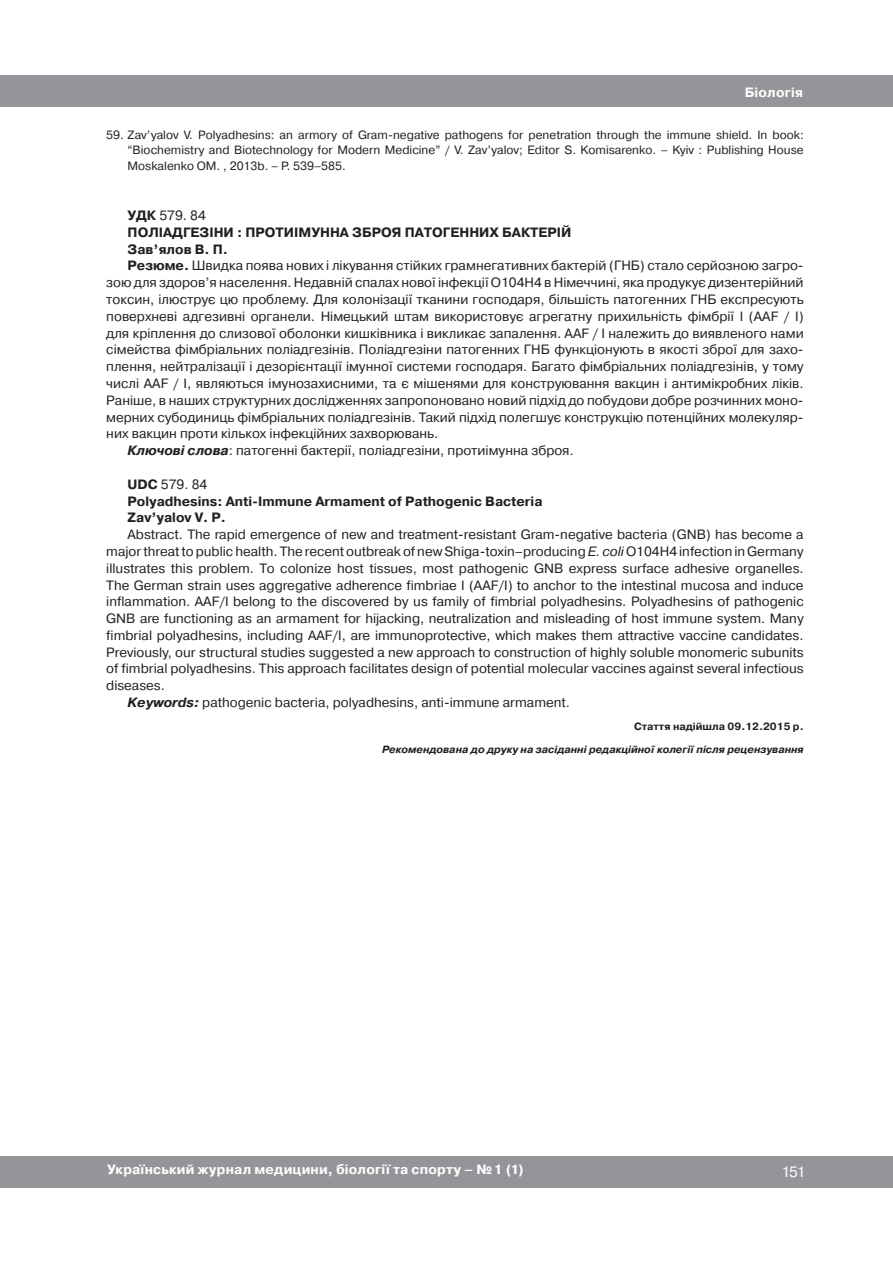
<style>
.page{position:relative;width:893px;height:1263px;background:#fff}
.page>*{position:absolute;margin:0;border:0;box-sizing:border-box;transform-origin:0 0}
.t1{font:15px "Pragmatica C";color:#fff}
.t2{font:13.5px "Pragmatica C";color:#231f20}
.t3{font:700 13.5px/16.8px "Pragmatica C";color:#231f20}
.t4{font:700 13.5px "Pragmatica C";letter-spacing:.015em;color:#fff}
.t5{font:12px/15.3px "Pragmatica C";color:#231f20;text-align:justify}
.t6{font:italic 700 10.5px "Pragmatica C";color:#231f20}
.t7{font:700 10.5px "Pragmatica C";color:#231f20}
.s1{font-weight:700}
.s2{font-weight:700;font-style:italic}
.s3{font-weight:400}
.s4{font-style:italic}
</style>
<div class="page">
<div style="left:0;top:1156px;width:893px;height:31px;background:#939598"></div>
<div style="left:0;top:76px;width:893px;height:31px;background:#939598"></div>
<p class="t4" style="left:745px;top:85px;width:60px">Біологія</p>
<p class="t5" style="left:128px;top:127px;width:678px;text-indent:-21px">59. Zav’yalov V. Polyadhesins: an armory of Gram-negative pathogens for penetration through the immune shield. In book: “Biochemistry and Biotechnology for Modern Medicine” / V. Zav’yalov; Editor S. Komisarenko. – Kyiv : Publishing House Moskalenko OM. , 2013b. – Р. 539–585.</p>
<p class="t3" style="left:128px;top:207px;width:11px">УДК</p>
<p class="t2" style="left:159px;top:208px;width:48px">579. 84</p>
<p class="t3" style="left:128px;top:224px;width:91px">ПОЛІАДГЕЗІНИ</p>
<p class="t3" style="left:237px;top:224px;width:57px">: ПРОТИІМУННА</p>
<p class="t3" style="left:352px;top:224px;width:109px">ЗБРОЯ ПАТОГЕННИ</p>
<p class="t3" style="left:490px;top:224px;width:83px">Х БАКТЕРІЙ</p>
<p class="t3" style="left:128px;top:241px;width:102px">Зав’ялов В. П.</p>
<p class="t2" style="left:128px;top:258px;width:678px"><span class="s1">Резюме.</span> Швидка поява нових і лікування стійких грамнегативних бактерій (ГНБ) стало серйозною загро-</p>
<p class="t2" style="left:106px;top:275px;width:699px">зою для здоров’я населення. Недавній спалах нової інфекції O104H4 в Німеччині, яка продукує дизентерійний</p>
<p class="t2" style="left:106px;top:292px;width:699px">токсин, ілюструє цю проблему. Для колонізації тканини господаря, більшість патогенних ГНБ експресують</p>
<p class="t2" style="left:106px;top:309px;width:699px">поверхневі адгезивні органели. Німецький штам використовує агрегатну прихильність фімбрії I (AAF / I)</p>
<p class="t2" style="left:106px;top:325px;width:699px">для кріплення до слизової оболонки кишківника і викликає запалення. AAF / I належить до виявленого нами</p>
<p class="t2" style="left:106px;top:342px;width:699px">сімейства фімбріальних поліадгезінів. Поліадгезіни патогенних ГНБ функціонують в якості зброї для захо-</p>
<p class="t2" style="left:106px;top:359px;width:699px">плення, нейтралізації і дезорієнтації імунної системи господаря. Багато фімбріальних поліадгезінів, у тому</p>
<p class="t2" style="left:106px;top:376px;width:699px">числі AAF / I, являються імунозахисними, та є мішенями для конструювання вакцин і антимікробних ліків.</p>
<p class="t2" style="left:106px;top:393px;width:699px">Раніше, в наших структурних дослідженнях запропоновано новий підхід до побудови добре розчинних моно-</p>
<p class="t2" style="left:106px;top:409px;width:699px">мерних субодиниць фімбріальних поліадгезінів. Такий підхід полегшує конструкцію потенційних молекуляр-</p>
<p class="t2" style="left:106px;top:426px;width:334px">них вакцин проти кількох інфекційних захворювань.</p>
<p class="t2" style="left:128px;top:443px;width:448px"><span class="s2">Ключові слова</span>: патогенні бактерії, поліадгезіни, протиімунна зброя.</p>
<p class="t3" style="left:128px;top:476px;width:416px">UDC <span class="s3">579. 84<br></span>Polyadhesins: Anti-Immune Armament of Pathogenic Bacteria<br>Zav’yalov V. P.</p>
<p class="t2" style="left:128px;top:527px;width:678px">Abstract. The rapid emergence of new and treatment-resistant Gram-negative bacteria (GNB) has become a</p>
<p class="t2" style="left:106px;top:544px;width:699px">major threat to public health. The recent outbreak of new Shiga-toxin–producing <span class="s4">E. coli</span> O104H4 infection in Germany</p>
<p class="t2" style="left:106px;top:560px;width:699px">illustrates this problem. To colonize host tissues, most pathogenic GNB express surface adhesive organelles.</p>
<p class="t2" style="left:106px;top:577px;width:699px">The German strain uses aggregative adherence fimbriae I (AAF/I) to anchor to the intestinal mucosa and induce</p>
<p class="t2" style="left:106px;top:594px;width:699px">inflammation. AAF/I belong to the discovered by us family of fimbrial polyadhesins. Polyadhesins of pathogenic</p>
<p class="t2" style="left:106px;top:611px;width:699px">GNB are functioning as an armament for hijacking, neutralization and misleading of host immune system. Many</p>
<p class="t2" style="left:106px;top:628px;width:699px">fimbrial polyadhesins, including AAF/I, are immunoprotective, which makes them attractive vaccine candidates.</p>
<p class="t2" style="left:106px;top:644px;width:699px">Previously, our structural studies suggested a new approach to construction of highly soluble monomeric subunits</p>
<p class="t2" style="left:106px;top:661px;width:699px">of fimbrial polyadhesins. This approach facilitates design of potential molecular vaccines against several infectious</p>
<p class="t2" style="left:106px;top:678px;width:60px">diseases.</p>
<p class="t2" style="left:128px;top:695px;width:444px"><span class="s2">Keywords:</span> pathogenic bacteria, polyadhesins, anti-immune armament.</p>
<p class="t7" style="left:634px;top:721px;width:171px">Стаття надійшла 09.12.2015 р.</p>
<p class="t6" style="left:382px;top:744px;width:423px">Рекомендована до друку на засіданні редакційної колегії після рецензування</p>
<p class="t4" style="left:107px;top:1162px;width:418px">Український журнал медицини, біології та спорту – №1 (1)</p>
<p class="t1" style="left:781px;top:1163px;width:26px">151</p>
</div>
